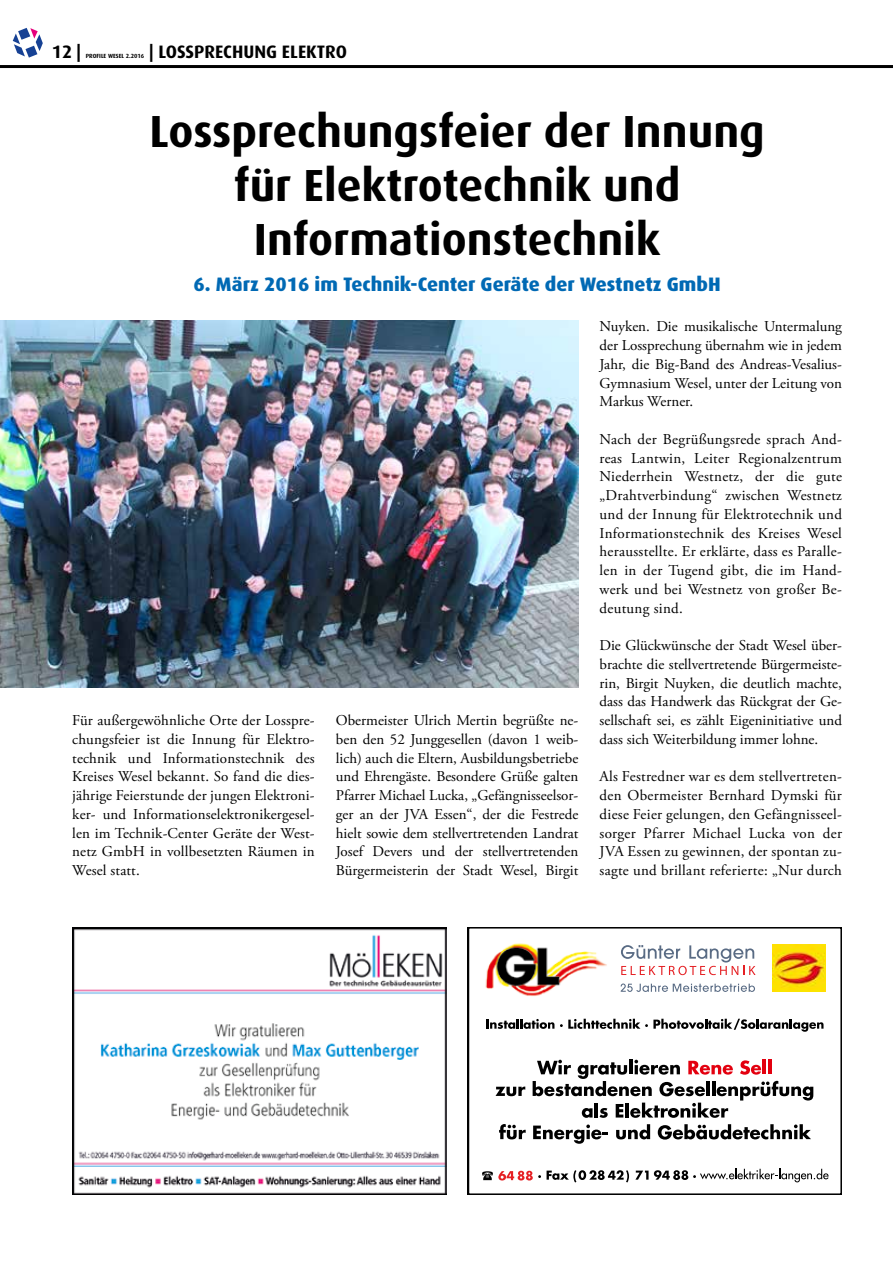
<style>
.page{position:relative;width:893px;height:1263px;background:#fff}
.page>*{position:absolute;margin:0;border:0;box-sizing:border-box;transform-origin:0 0}
.t1{font:700 45px/54px "Dax";color:#000;text-align:center}
.t2{font:800 19.5px "Dax";color:#0069b4}
.t3{font:700 18px "Dax";color:#000}
.t4{font:15px/18.8px "Adobe Garamond Pro";color:#000;text-align:justify}
.t5{font:700 6px "Dax";color:#000}
</style>
<div class="page">
<hr style="left:0;top:65px;width:893px;height:3px;background:#000">
<svg style="left:13px;top:28px;width:30px;height:30px"></svg>
<img style="left:485px;top:943px;width:122px;height:53px">
<svg style="left:482px;top:1171px;width:59px;height:9px"></svg>
<svg style="left:547px;top:1170px;width:82px;height:12px"></svg>
<svg style="left:635px;top:1169px;width:193px;height:13px"></svg>
<svg style="left:486px;top:1019px;width:68px;height:10px"></svg>
<svg style="left:560px;top:1019px;width:263px;height:13px"></svg>
<hr style="left:629px;top:1059px;width:3px;height:15px;background:#000">
<hr style="left:763px;top:1059px;width:3px;height:15px;background:#e3000f">
<hr style="left:768px;top:1059px;width:3px;height:15px;background:#e3000f">
<svg style="left:495px;top:1086px;width:30px;height:10px"></svg>
<svg style="left:533px;top:1060px;width:280px;height:58px"></svg>
<svg style="left:499px;top:1124px;width:27px;height:15px"></svg>
<svg style="left:533px;top:1124px;width:75px;height:20px"></svg>
<svg style="left:616px;top:1124px;width:34px;height:15px"></svg>
<svg style="left:658px;top:1124px;width:153px;height:15px"></svg>
<svg style="left:621px;top:945px;width:135px;height:30px"></svg>
<svg style="left:621px;top:983px;width:134px;height:9px"></svg>
<img style="left:772px;top:944px;width:53px;height:47px">
<div style="left:468px;top:927px;width:374px;height:268px;border:2px solid #000"></div>
<img style="left:72px;top:927px;width:375px;height:268px">
<img style="left:0;top:321px;width:578px;height:367px">
<p class="t3" style="left:52px;top:41px;width:31px">12 |</p>
<p class="t5" style="left:86px;top:52px;width:60px">PROFILE WESEL 2.2016</p>
<p class="t3" style="left:149px;top:41px;width:78px">| Lossprechung</p>
<p class="t3" style="left:282px;top:41px;width:67px">Elektro</p>
<h1 class="t1" style="left:149px;top:105px;width:617px">Lossprechungsfeier der Innung für Elektrotechnik und<br>Informationstechnik</h1>
<h2 class="t2" style="left:194px;top:274px;width:526px">6. März 2016 im Technik-Center Geräte der Westnetz GmbH</h2>
<p class="t4" style="left:72px;top:711px;width:244px">Für außergewöhnliche Orte der Losspre&shy;chungsfeier ist die Innung für Elektro&shy;technik und Informationstechnik des Kreises Wesel bekannt. So fand die dies&shy;jährige Feierstunde der jungen Elektroni&shy;ker- und Informationselektronikergesel&shy;len im Technik-Center Geräte der West&shy;netz GmbH in vollbesetzten Räumen in Wesel statt.</p>
<p class="t4" style="left:336px;top:711px;width:244px">Obermeister Ulrich Mertin begrüßte ne&shy;ben den 52 Junggesellen (davon 1 weib&shy;lich) auch die Eltern, Ausbildungsbetriebe und Ehrengäste. Besondere Grüße galten Pfarrer Michael Lucka, „Gefängnisseelsor&shy;ger an der JVA Essen“, der die Festrede hielt sowie dem stellvertretenden Landrat Josef Devers und der stellvertretenden Bürgermeisterin der Stadt Wesel, Birgit</p>
<p class="t4" style="left:600px;top:318px;width:244px">Nuyken. Die musikalische Untermalung der Lossprechung übernahm wie in jedem Jahr, die Big-Band des Andreas-Vesalius-Gymnasium Wesel, unter der Leitung von Markus Werner.</p>
<p class="t4" style="left:600px;top:430px;width:244px">Nach der Begrüßungsrede sprach And&shy;reas Lantwin, Leiter Regionalzentrum Niederrhein Westnetz, der die gute „Drahtverbindung“ zwischen Westnetz und der Innung für Elektrotechnik und Informationstechnik des Kreises Wesel herausstellte. Er erklärte, dass es Paralle&shy;len in der Tugend gibt, die im Hand&shy;werk und bei Westnetz von großer Be&shy;deutung sind.</p>
<p class="t4" style="left:600px;top:636px;width:244px">Die Glückwünsche der Stadt Wesel über&shy;brachte die stellvertretende Bürgermeiste&shy;rin, Birgit Nuyken, die deutlich machte, dass das Handwerk das Rückgrat der Ge&shy;sellschaft sei, es zählt Eigeninitiative und dass sich Weiterbildung immer lohne.</p>
<p class="t4" style="left:600px;top:768px;width:244px">Als Festredner war es dem stellvertreten&shy;den Obermeister Bernhard Dymski für diese Feier gelungen, den Gefängnisseel&shy;sorger Pfarrer Michael Lucka von der JVA Essen zu gewinnen, der spontan zu&shy;sagte und brillant referierte: „Nur durch</p>
</div>
